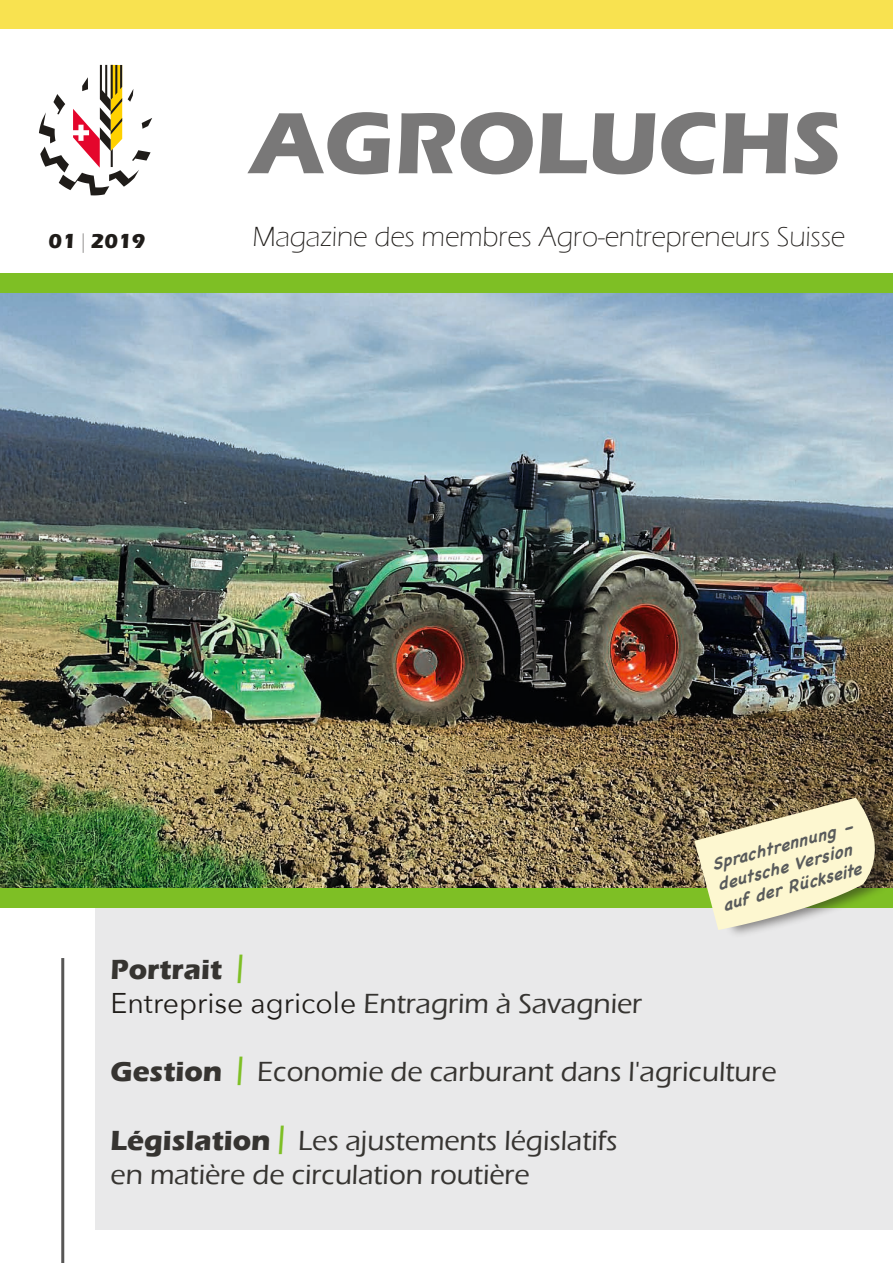
<style>
.page{position:relative;width:893px;height:1263px;background:#fff}
.page>*{position:absolute;margin:0;border:0;box-sizing:border-box;transform-origin:0 0}
.t1{font:700 90px "Eras ITC";color:#797878}
.t2{font:500 28.5px/34.2px "Eras ITC";color:#363431}
.t3{font:300 28.5px "Eras ITC";letter-spacing:-.005em;color:#1f1c19}
.t4{font:700 21px "Eras ITC";color:#1f1c19}
.t5{font:italic 700 16.5px/21px "Chalkboard";color:#595b5b}
.s1{font-family:"Avenir Next";font-weight:200;font-size:19.5px}
.s2{font-weight:700}
.s3{font-family:"Avenir Next";font-weight:600;color:#7ebf25}
.s4{font-family:"Avenir Next";font-weight:400;color:#1f1c19}
</style>
<div class="page">
<img style="left:0;top:292px;width:893px;height:597px">
<div style="left:0;top:0;width:893px;height:29px;background:#f8e250"></div>
<div style="left:0;top:273px;width:893px;height:19px;background:#7ebf25"></div>
<svg style="left:39px;top:65px;width:113px;height:130px"></svg>
<div style="left:96px;top:895px;width:797px;height:334px;background:#e9e9ea"></div>
<div style="left:0;top:889px;width:893px;height:19px;background:#7ebf25"></div>
<hr style="left:61px;top:958px;width:3px;height:305px;background:#575655">
<div style="left:703px;top:789px;width:190px;height:149px;background:#1f1c19;opacity:.51"></div>
<svg style="left:694px;top:798px;width:199px;height:132px;background:#cfcba6"></svg>
<h1 class="t1" style="left:251px;top:92px;width:592px">AGROLUCHS</h1>
<p class="t4" style="left:49px;top:229px;width:98px">01 <span class="s1">|</span> 2019</p>
<p class="t3" style="left:253px;top:221px;width:594px">Magazine des membres Agro-entrepreneurs Suisse</p>
<p class="t5" style="left:709px;top:854px;width:147px;rotate:-15deg">Sprachtrennung – deutsche Version auf der Rückseite</p>
<p class="t2" style="left:111px;top:952px;width:533px"><span class="s2">Portrait</span> <span class="s3">|<br></span><span class="s4">Entreprise agricole</span> Entragrim à Savagnier</p>
<p class="t2" style="left:111px;top:1055px;width:668px"><span class="s2">Gestion</span> <span class="s3">|</span> Economie de carburant dans l'agriculture</p>
<p class="t2" style="left:111px;top:1123px;width:509px"><span class="s2">Législation</span> <span class="s3">|</span> Les ajustements législatifs en matière de circulation routière</p>
</div>
